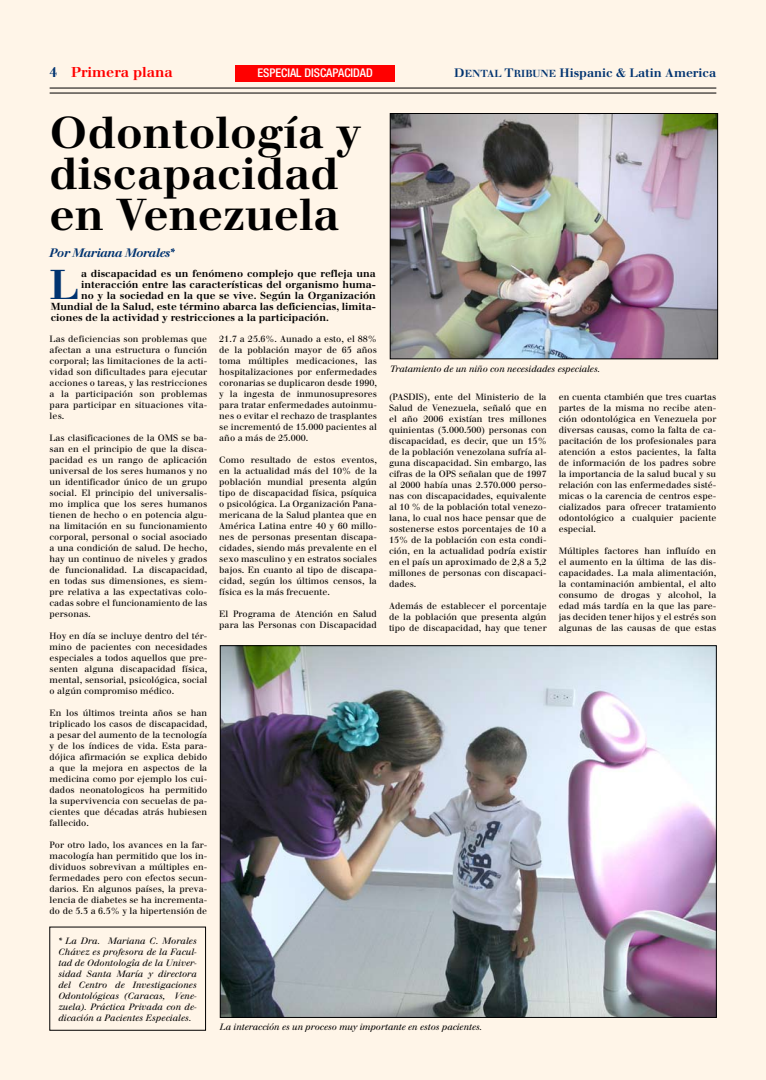
<style>
.page{position:relative;width:766px;height:1080px;background:#fff}
.page>*{position:absolute;margin:0;border:0;box-sizing:border-box;transform-origin:0 0}
.t1{font:700 43.7px/40.9px "Walbaum";color:#000}
.t2{font:700 40.8px "Walbaum";color:#003370}
.t3{font:700 14px "Walbaum";color:#f00}
.t4{font:700 12px "Walbaum";color:#003370}
.t5{font:500 condensed 12px "Helvetica Neue";color:#fff}
.t6{font:italic 700 12px "Walbaum";letter-spacing:-.05em;color:#003370}
.t7{font:700 10px "Walbaum";color:#000}
.t8{font:9px/11px "Walbaum";color:#000;text-align:justify}
.t9{font:italic 9px/11px "Walbaum";letter-spacing:-.01em;color:#000;text-align:justify}
.s1{color:#003370}
.s2{font-size:10px}
</style>
<div class="page">
<div style="left:0;top:0;width:765px;height:1080px;background:#fff5e8"></div>
<hr style="left:50px;top:88px;width:666px;height:1px;background:#000">
<hr style="left:50px;top:93px;width:666px;height:1px;background:#000">
<img style="left:392px;top:115px;width:323px;height:242px">
<div style="left:390px;top:113px;width:327px;height:246px;border:1px solid #000"></div>
<div style="left:235px;top:65px;width:160px;height:16px;background:#f00"></div>
<img style="left:222px;top:648px;width:492px;height:368px">
<h3 class="t3" style="left:50px;top:63px;width:125px"><span class="s1">4</span> Primera plana</h3>
<h3 class="t5" style="left:257px;top:66px;width:117px">ESPECIAL DISCAPACIDAD</h3>
<h3 class="t4" style="left:454px;top:65px;width:263px">D<span class="s2">ENTAL</span> T<span class="s2">RIBUNE</span> Hispanic &amp; Latin America</h3>
<h1 class="t1" style="left:50px;top:112px;width:313px">Odontología y discapacidad en Venezuela</h1>
<h2 class="t2" style="left:49px;top:259px;width:31px">L</h2>
<p class="t7" style="left:81px;top:267px;width:296px">a discapacidad es un fenómeno complejo que refleja una</p>
<h3 class="t6" style="left:50px;top:245px;width:126px">Por Mariana Morales*</h3>
<p class="t7" style="left:81px;top:278px;width:296px">interacción entre las características del organismo huma-</p>
<p class="t7" style="left:81px;top:289px;width:296px">no y la sociedad en la que se vive. Según la Organización</p>
<p class="t7" style="left:51px;top:300px;width:326px">Mundial de la Salud, este término abarca las deficiencias, limita-</p>
<p class="t7" style="left:51px;top:311px;width:279px">ciones de la actividad y restricciones a la participación.</p>
<p class="t8" style="left:50px;top:333px;width:159px">Las deficiencias son problemas que afectan a una estructura o función corporal; las limitaciones de la acti&shy;vidad son dificultades para ejecutar acciones o tareas, y las restricciones a la participación son problemas para participar en situaciones vita&shy;les.</p>
<p class="t8" style="left:50px;top:432px;width:159px">Las clasificaciones de la OMS se ba&shy;san en el principio de que la disca&shy;pacidad es un rango de aplicación universal de los seres humanos y no un identificador único de un grupo social. El principio del universalis&shy;mo implica que los seres humanos tienen de hecho o en potencia algu&shy;na limitación en su funcionamiento corporal, personal o social asociado a una condición de salud. De hecho, hay un continuo de niveles y grados de funcionalidad. La discapacidad, en todas sus dimensiones, es siem&shy;pre relativa a las expectativas colo&shy;cadas sobre el funcionamiento de las personas.</p>
<p class="t8" style="left:50px;top:630px;width:159px">Hoy en día se incluye dentro del tér&shy;mino de pacientes con necesidades especiales a todos aquellos que pre&shy;senten alguna discapacidad física, mental, sensorial, psicológica, social o algún compromiso médico.</p>
<p class="t8" style="left:50px;top:707px;width:159px">En los últimos treinta años se han triplicado los casos de discapacidad, a pesar del aumento de la tecnología y de los índices de vida. Esta para&shy;dójica afirmación se explica debido a que la mejora en aspectos de la medicina como por ejemplo los cui&shy;dados neonatologicos ha permitido la supervivencia con secuelas de pa&shy;cientes que décadas atrás hubiesen fallecido.</p>
<p class="t8" style="left:50px;top:839px;width:159px">Por otro lado, los avances en la far&shy;macología han permitido que los in&shy;dividuos sobrevivan a múltiples en&shy;fermedades pero con efectos secun&shy;darios. En algunos países, la preva&shy;lencia de diabetes se ha incrementa&shy;do de 5.3 a 6.5% y la hipertensión de</p>
<p class="t8" style="left:219px;top:333px;width:159px">21.7 a 25.6%. Aunado a esto, el 88% de la población mayor de 65 años toma múltiples medicaciones, las hospitalizaciones por enfermedades coronarias se duplicaron desde 1990, y la ingesta de inmunosupresores para tratar enfermedades autoinmu&shy;nes o evitar el rechazo de trasplantes se incrementó de 15.000 pacientes al año a más de 25.000.</p>
<p class="t8" style="left:219px;top:454px;width:159px">Como resultado de estos eventos, en la actualidad más del 10% de la población mundial presenta algún tipo de discapacidad física, psíquica o psicológica. La Organización Pana&shy;mericana de la Salud plantea que en América Latina entre 40 y 60 millo&shy;nes de personas presentan discapa&shy;cidades, siendo más prevalente en el sexo masculino y en estratos sociales bajos. En cuanto al tipo de discapa&shy;cidad, según los últimos censos, la física es la más frecuente.</p>
<p class="t8" style="left:219px;top:608px;width:159px">El Programa de Atención en Salud para las Personas con Discapacidad</p>
<p class="t9" style="left:390px;top:364px;width:211px">Tratamiento de un niño con necesidades especiales.</p>
<p class="t8" style="left:389px;top:392px;width:159px">(PASDIS), ente del Ministerio de la Salud de Venezuela, señaló que en el año 2006 existían tres millones quinientas (3.000.500) personas con discapacidad, es decir, que un 15% de la población venezolana sufría al&shy;guna discapacidad. Sin embargo, las cifras de la OPS señalan que de 1997 al 2000 había unas 2.370.000 perso&shy;nas con discapacidades, equivalente al 10 % de la población total venezo&shy;lana, lo cual nos hace pensar que de sostenerse estos porcentajes de 10 a 15% de la población con esta condi&shy;ción, en la actualidad podría existir en el país un aproximado de 2,8 a 3,2 millones de personas con discapaci&shy;dades.</p>
<p class="t8" style="left:389px;top:601px;width:159px">Además de establecer el porcentaje de la población que presenta algún tipo de discapacidad, hay que tener</p>
<p class="t8" style="left:558px;top:392px;width:159px">en cuenta ctambién que tres cuartas partes de la misma no recibe aten&shy;ción odontológica en Venezuela por diversas causas, como la falta de ca&shy;pacitación de los profesionales para atención a estos pacientes, la falta de información de los padres sobre la importancia de la salud bucal y su relación con las enfermedades sisté&shy;micas o la carencia de centros espe&shy;cializados para ofrecer tratamiento odontológico a cualquier paciente especial.</p>
<p class="t8" style="left:558px;top:546px;width:159px">Múltiples factores han influído en el aumento en la última de las dis&shy;capacidades. La mala alimentación, la contaminación ambiental, el alto consumo de drogas y alcohol, la edad más tardía en la que las pare&shy;jas deciden tener hijos y el estrés son algunas de las causas de que estas</p>
<p class="t9" style="left:58px;top:935px;width:140px">* La Dra. Mariana C. Morales Chávez es profesora de la Facul&shy;tad de Odontologîa de la Univer&shy;sidad Santa María y directora del Centro de Investigaciones Odontológicas (Caracas, Vene&shy;zuela). Práctica Privada con de&shy;dicación a Pacientes Especiales.</p>
<p class="t9" style="left:220px;top:1022px;width:264px">La interacción es un proceso muy importante en estos pacientes.</p>
</div>
